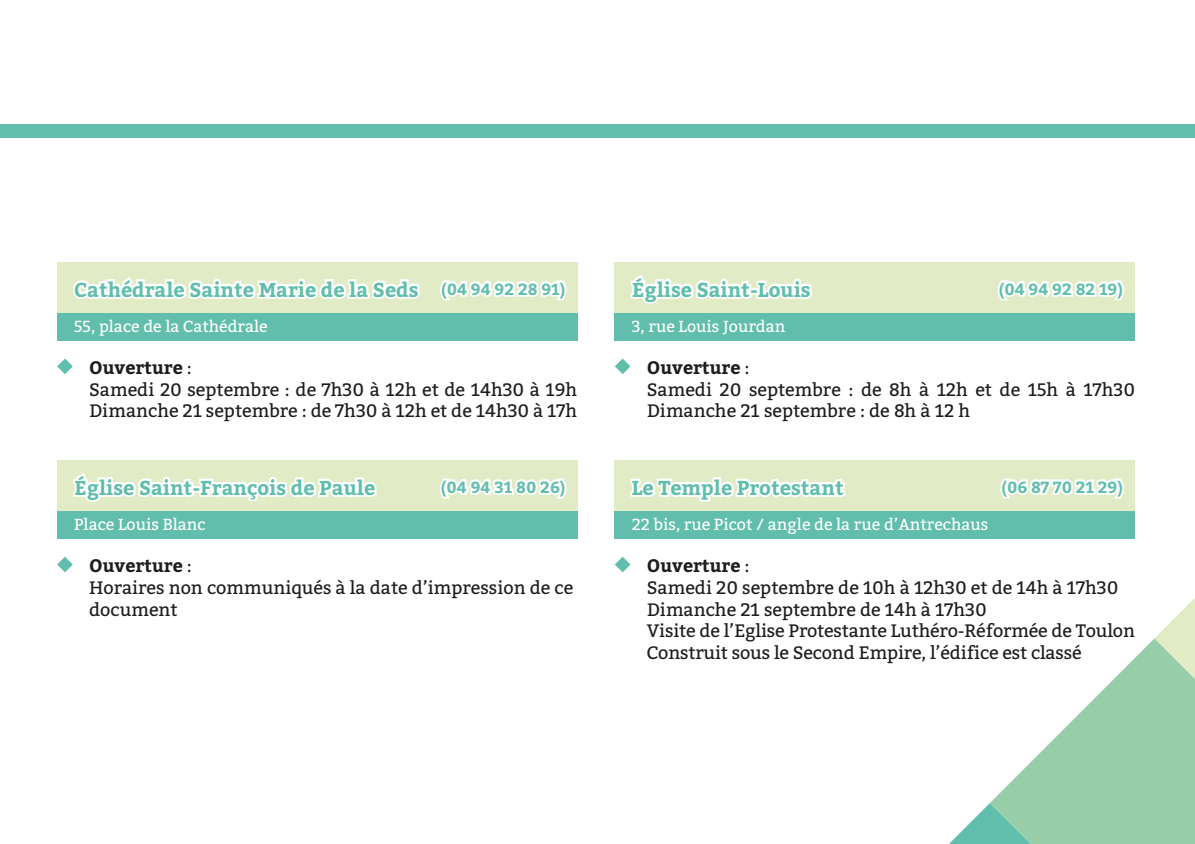
<style>
.page{position:relative;width:1195px;height:844px;background:#fff}
.page>*{position:absolute;margin:0;border:0;box-sizing:border-box;transform-origin:0 0}
.t1{font:700 20px "Bitter";color:#61beac}
.t2{font:18px/21.6px "Bitter";color:#1d1d1b}
.t3{font:16px "Bitter";color:#fff}
.t4{font:700 16px "Bitter";color:#61beac}
.s1{font-size:16px}
.s2{font-weight:700}
</style>
<div class="page">
<svg style="left:950px;top:804px;width:39px;height:39px"></svg>
<svg style="left:989px;top:639px;width:205px;height:204px;fill:#98cdaa"></svg>
<svg style="left:1154px;top:599px;width:40px;height:132px"></svg>
<div style="left:0;top:125px;width:1194px;height:13px;background:#61beac"></div>
<div style="left:57px;top:262px;width:520px;height:51px;background:#e1ecc6"></div>
<svg style="left:57px;top:277px;width:365px;height:97px"></svg>
<svg style="left:438px;top:280px;width:130px;height:61px"></svg>
<div style="left:57px;top:313px;width:520px;height:27px;background:#61beac"></div>
<div style="left:614px;top:460px;width:520px;height:51px;background:#e1ecc6"></div>
<svg style="left:614px;top:477px;width:234px;height:95px"></svg>
<svg style="left:998px;top:478px;width:128px;height:61px"></svg>
<div style="left:614px;top:511px;width:520px;height:27px;background:#61beac"></div>
<div style="left:614px;top:262px;width:520px;height:51px;background:#e1ecc6"></div>
<svg style="left:614px;top:275px;width:199px;height:99px"></svg>
<svg style="left:995px;top:280px;width:131px;height:61px"></svg>
<div style="left:614px;top:313px;width:520px;height:27px;background:#61beac"></div>
<div style="left:57px;top:460px;width:520px;height:51px;background:#e1ecc6"></div>
<svg style="left:57px;top:473px;width:321px;height:99px"></svg>
<svg style="left:438px;top:478px;width:130px;height:61px"></svg>
<div style="left:57px;top:511px;width:520px;height:27px;background:#61beac"></div>
<svg style="left:1190px;top:838px;width:5px;height:6px"></svg>
<p class="t1" style="left:74px;top:277px;width:492px">Cathédrale Sainte Marie de la Seds <span class="s1">(04 94 92 28 91)</span></p>
<p class="t3" style="left:74px;top:317px;width:195px">55, place de la Cathédrale</p>
<p class="t2" style="left:89px;top:357px;width:489px"><span class="s2">Ouverture</span> :<br>Samedi 20 septembre : de 7h30 à 12h et de 14h30 à 19h<br>Dimanche 21 septembre : de 7h30 à 12h et de 14h30 à 17h</p>
<p class="t1" style="left:74px;top:475px;width:302px">Église Saint-François de Paule</p>
<p class="t4" style="left:441px;top:477px;width:126px">(04 94 31 80 26)</p>
<p class="t3" style="left:74px;top:515px;width:133px">Place Louis Blanc</p>
<p class="t2" style="left:89px;top:555px;width:485px"><span class="s2">Ouverture</span> :<br>Horaires non communiqués à la date d’impression de ce document</p>
<p class="t1" style="left:631px;top:277px;width:180px">Église Saint-Louis</p>
<p class="t4" style="left:998px;top:279px;width:126px">(04 94 92 82 19)</p>
<p class="t3" style="left:631px;top:317px;width:155px">3, rue Louis Jourdan</p>
<p class="t2" style="left:646px;top:357px;width:489px"><span class="s2">Ouverture</span> :<br>Samedi 20 septembre : de 8h à 12h et de 15h à 17h30<br>Dimanche 21 septembre : de 8h à 12 h</p>
<p class="t1" style="left:631px;top:475px;width:213px">Le Temple Protestant</p>
<p class="t4" style="left:1001px;top:477px;width:123px">(06 87 70 21 29)</p>
<p class="t3" style="left:631px;top:515px;width:358px">22 bis, rue Picot / angle de la rue d’Antrechaus</p>
<p class="t2" style="left:646px;top:555px;width:489px"><span class="s2">Ouverture</span> :<br>Samedi 20 septembre de 10h à 12h30 et de 14h à 17h30<br>Dimanche 21 septembre de 14h à 17h30<br>Visite de l’Eglise Protestante Luthéro-Réformée de Toulon Construit sous le Second Empire, l’édifice est classé</p>
</div>
